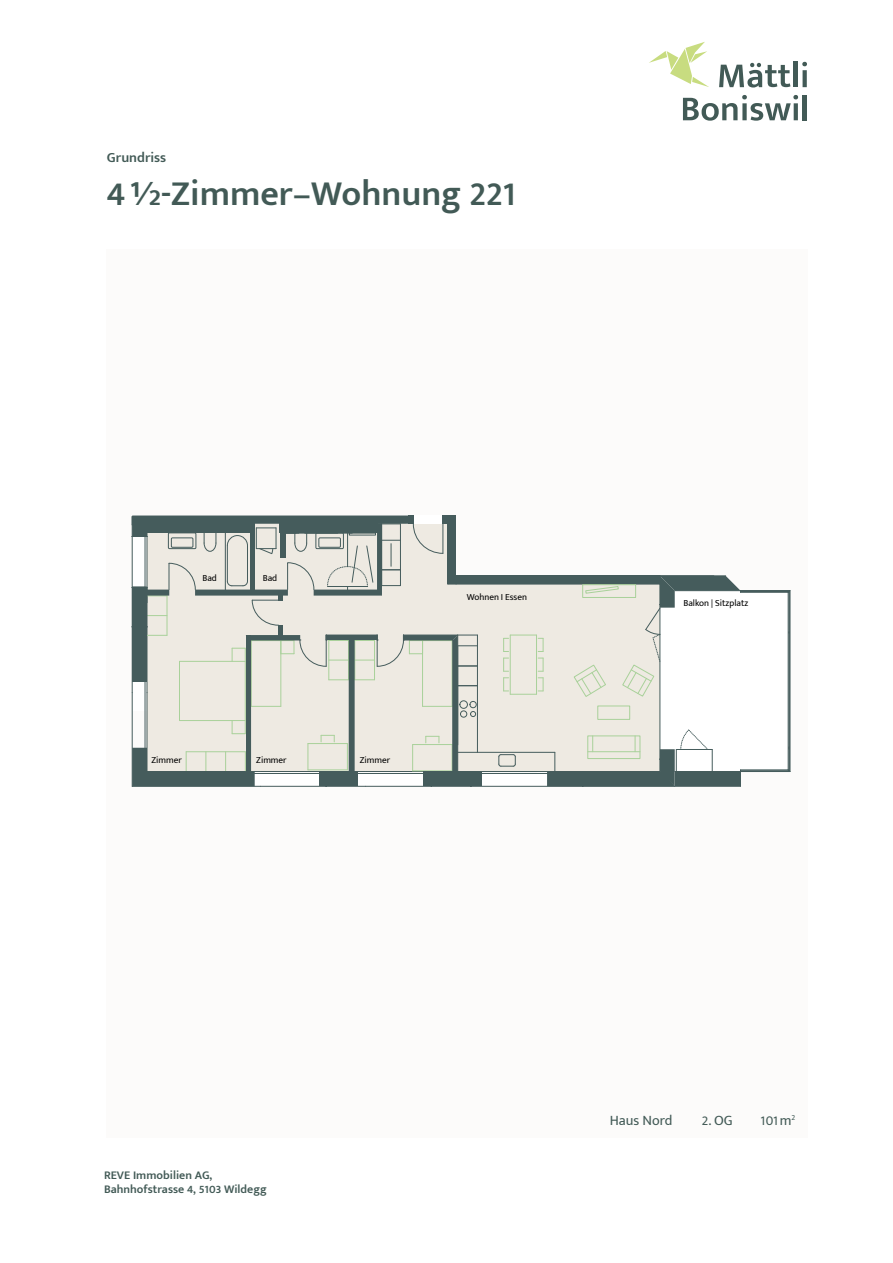
<style>
.page{position:relative;width:893px;height:1263px;background:#fff}
.page>*{position:absolute;margin:0;border:0;box-sizing:border-box;transform-origin:0 0}
.t1{font:600 36px "Mukta Mahee";color:#425a56}
.t2{font:14.25px "Mukta Mahee";color:#425a56}
.t3{font:600 14.25px "Mukta Mahee";color:#425a56}
.t4{font:600 12px/14.4px "Mukta Mahee";color:#425a56}
.t5{font:9.3px "Mukta Mahee";color:#000}
</style>
<div class="page">
<svg style="left:649px;top:42px;width:60px;height:45px"></svg>
<svg style="left:719px;top:63px;width:71px;height:25px"></svg>
<hr style="left:793px;top:62px;width:4px;height:25px;background:#425a56">
<svg style="left:802px;top:62px;width:5px;height:25px"></svg>
<svg style="left:683px;top:95px;width:115px;height:26px"></svg>
<hr style="left:803px;top:95px;width:4px;height:25px;background:#425a56">
<div style="left:106px;top:249px;width:702px;height:888px;background:#f9f8f5"></div>
<div style="left:660px;top:590px;width:130px;height:181px;background:#fff"></div>
<hr style="left:260px;top:786px;width:66px;height:1px;background:#455c5c">
<hr style="left:366px;top:786px;width:65px;height:1px;background:#455c5c">
<hr style="left:471px;top:786px;width:112px;height:1px;background:#455c5c">
<hr style="left:788px;top:592px;width:1px;height:178px;background:#455c5c">
<hr style="left:740px;top:592px;width:48px;height:1px;background:#455c5c">
<hr style="left:740px;top:769px;width:48px;height:1px;background:#455c5c">
<hr style="left:132px;top:786px;width:128px;height:1px;background:#455c5c">
<hr style="left:326px;top:786px;width:40px;height:1px;background:#455c5c">
<hr style="left:431px;top:786px;width:40px;height:1px;background:#455c5c">
<hr style="left:583px;top:786px;width:92px;height:1px;background:#455c5c">
<hr style="left:675px;top:786px;width:65px;height:1px;background:#455c5c">
<svg style="left:787px;top:747px;width:4px;height:25px"></svg>
<hr style="left:740px;top:591px;width:49px;height:1px;background:#455c5c">
<hr style="left:740px;top:770px;width:49px;height:1px;background:#455c5c">
<hr style="left:740px;top:771px;width:50px;height:1px;background:#455c5c">
<hr style="left:789px;top:591px;width:1px;height:180px;background:#455c5c">
<hr style="left:740px;top:590px;width:50px;height:1px;background:#455c5c">
<svg style="left:132px;top:515px;width:609px;height:271px"></svg>
<h2 class="t3" style="left:107px;top:149px;width:61px">Grundriss</h2>
<h1 class="t1" style="left:107px;top:172px;width:410px">4 ½-Zimmer–Wohnung 221</h1>
<p class="t5" style="left:202px;top:573px;width:16px">Bad</p>
<p class="t5" style="left:263px;top:572px;width:16px">Bad</p>
<p class="t5" style="left:151px;top:754px;width:32px">Zimmer</p>
<p class="t5" style="left:256px;top:754px;width:32px">Zimmer</p>
<p class="t5" style="left:360px;top:754px;width:32px">Zimmer</p>
<p class="t5" style="left:467px;top:591px;width:62px">Wohnen I Essen</p>
<p class="t5" style="left:683px;top:597px;width:66px">Balkon | Sitzplatz</p>
<p class="t4" style="left:104px;top:1167px;width:164px">REVE Immobilien AG,<br>Bahnhofstrasse 4, 5103 Wildegg</p>
<h2 class="t2" style="left:610px;top:1112px;width:64px">Haus Nord</h2>
<h2 class="t2" style="left:702px;top:1112px;width:32px">2. OG</h2>
<h2 class="t2" style="left:761px;top:1112px;width:36px">101m<sup>2</sup></h2>
</div>
